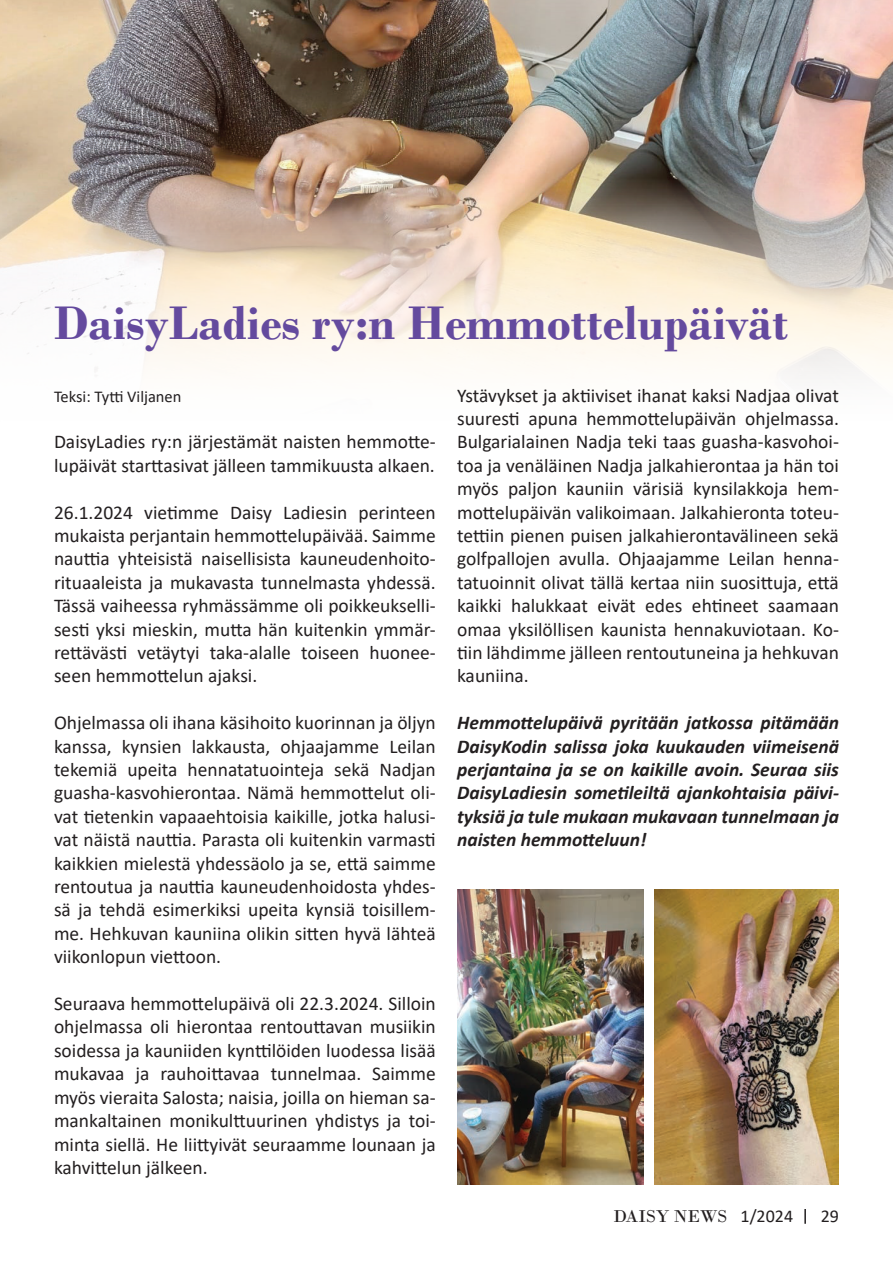
<style>
.page{position:relative;width:893px;height:1263px;background:#fff}
.page>*{position:absolute;margin:0;border:0;box-sizing:border-box;transform-origin:0 0}
.t1{font:700 49.5px "Bodoni";color:#644a9e}
.t2{font:19.5px/23.4px "Calibri";color:#231f20;text-align:justify}
.t3{font:italic 700 19.5px/23.4px "Calibri";color:#231f20;text-align:justify}
.t4{font:18px "Bodoni";color:#231f20}
.t5{font:18px "Calibri";color:#231f20}
.t6{font:16.5px "Calibri";color:#231f20}
.s1{font-family:"Calibri"}
</style>
<div class="page">
<svg style="left:804px;top:1209px;width:2px;height:15px"></svg>
<img style="left:0;top:0;width:893px;height:379px">
<img style="left:457px;top:889px;width:186px;height:295px">
<img style="left:655px;top:889px;width:184px;height:295px">
<h1 class="t1" style="left:54px;top:294px;width:736px">DaisyLadies ry:n Hemmottelupäivät</h1>
<p class="t6" style="left:54px;top:385px;width:129px">Teksi: Tytti Viljanen</p>
<p class="t2" style="left:54px;top:430px;width:383px">DaisyLadies ry:n järjestämät naisten hemmotte&shy;lupäivät starttasivat jälleen tammikuusta alkaen.</p>
<p class="t2" style="left:54px;top:500px;width:383px">26.1.2024 vietimme Daisy Ladiesin perinteen mukaista perjantain hemmottelupäivää. Saimme nauttia yhteisistä naisellisista kauneudenhoito&shy;rituaaleista ja mukavasta tunnelmasta yhdessä.<br>Tässä vaiheessa ryhmässämme oli poikkeukselli&shy;sesti yksi mieskin, mutta hän kuitenkin ymmär&shy;rettävästi vetäytyi taka-alalle toiseen huonee&shy;seen hemmottelun ajaksi.</p>
<p class="t2" style="left:54px;top:710px;width:383px">Ohjelmassa oli ihana käsihoito kuorinnan ja öljyn kanssa, kynsien lakkausta, ohjaajamme Leilan tekemiä upeita hennatatuointeja sekä Nadjan guasha-kasvohierontaa. Nämä hemmottelut oli&shy;vat tietenkin vapaaehtoisia kaikille, jotka halusi&shy;vat näistä nauttia. Parasta oli kuitenkin varmasti kaikkien mielestä yhdessäolo ja se, että saimme rentoutua ja nauttia kauneudenhoidosta yhdes&shy;sä ja tehdä esimerkiksi upeita kynsiä toisillem&shy;me. Hehkuvan kauniina olikin sitten hyvä lähteä viikonlopun viettoon.</p>
<p class="t2" style="left:54px;top:991px;width:383px">Seuraava hemmottelupäivä oli 22.3.2024. Silloin ohjelmassa oli hierontaa rentouttavan musiikin soidessa ja kauniiden kynttilöiden luodessa lisää mukavaa ja rauhoittavaa tunnelmaa. Saimme myös vieraita Salosta; naisia, joilla on hieman sa&shy;mankaltainen monikulttuurinen yhdistys ja toi&shy;minta siellä. He liittyivät seuraamme lounaan ja kahvittelun jälkeen.</p>
<p class="t2" style="left:457px;top:383px;width:383px">Ystävykset ja aktiiviset ihanat kaksi Nadjaa olivat suuresti apuna hemmottelupäivän ohjelmassa.<br>Bulgarialainen Nadja teki taas guasha-kasvohoi&shy;toa ja venäläinen Nadja jalkahierontaa ja hän toi myös paljon kauniin värisiä kynsilakkoja hem&shy;mottelupäivän valikoimaan. Jalkahieronta toteu&shy;tettiin pienen puisen jalkahierontavälineen sekä golfpallojen avulla. Ohjaajamme Leilan henna&shy;tatuoinnit olivat tällä kertaa niin suosittuja, että kaikki halukkaat eivät edes ehtineet saamaan omaa yksilöllisen kaunista hennakuviotaan. Ko&shy;tiin lähdimme jälleen rentoutuneina ja hehkuvan kauniina.</p>
<p class="t3" style="left:457px;top:710px;width:383px">Hemmottelupäivä pyritään jatkossa pitämään DaisyKodin salissa joka kuukauden viimeisenä perjantaina ja se on kaikille avoin. Seuraa siis DaisyLadiesin sometileiltä ajankohtaisia päivi&shy;tyksiä ja tule mukaan mukavaan tunnelmaan ja naisten hemmotteluun!</p>
<p class="t4" style="left:613px;top:1206px;width:181px">DAISY NEWS <span class="s1">1/2024</span></p>
<p class="t5" style="left:821px;top:1204px;width:20px">29</p>
</div>
